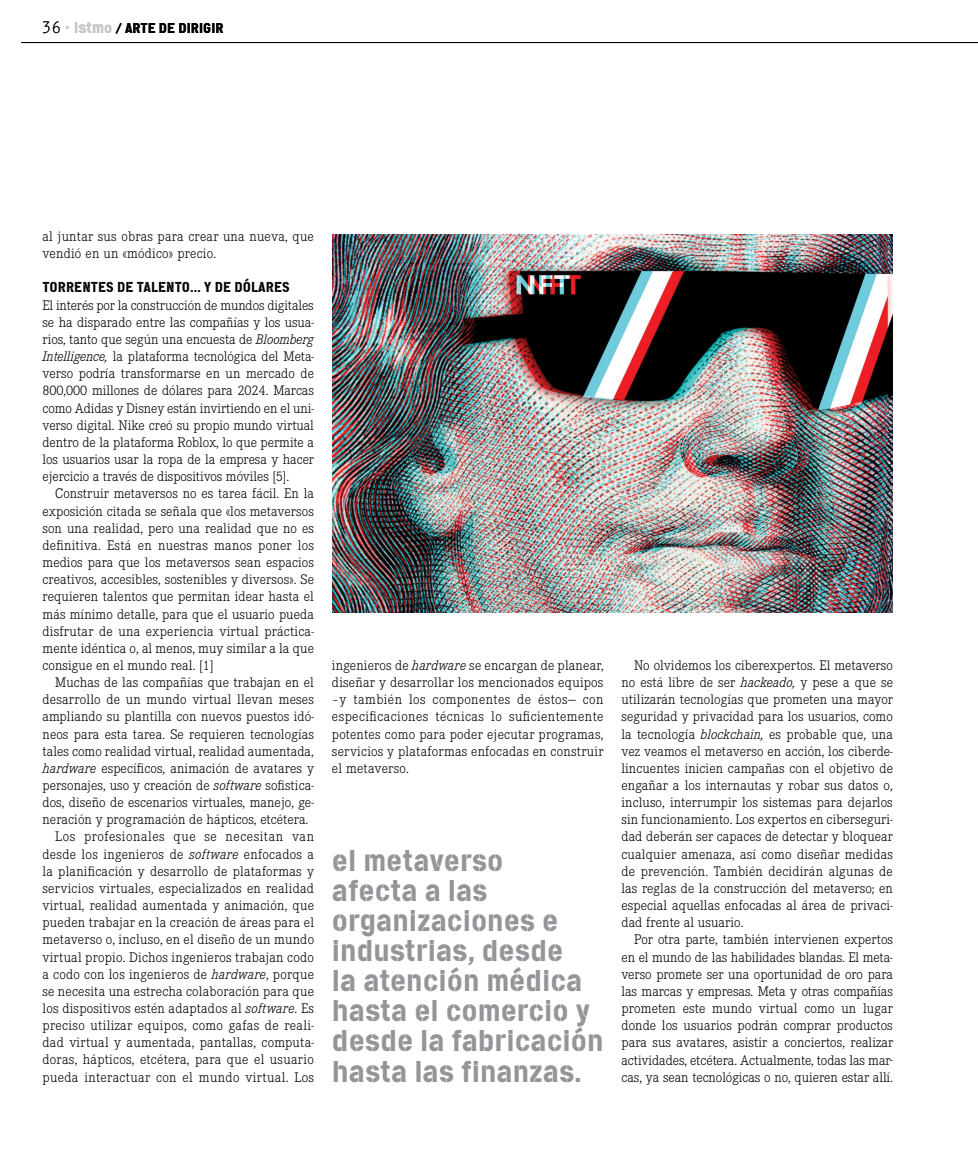
<style>
.page{position:relative;width:978px;height:1170px;background:#fff}
.page>*{position:absolute;margin:0;border:0;box-sizing:border-box;transform-origin:0 0}
.t1{font:30px/30px "Cargo";color:#939598}
.t2{font:300 14.4px/17.1px "Corporate E";letter-spacing:.015em;color:#000;text-align:justify}
.t3{font:300 14.4px "Corporate E";letter-spacing:.035em;color:#000}
.t4{font:14.4px "Cargo";letter-spacing:.005em;color:#000}
.t5{font:14.25px "Cargo";letter-spacing:.005em;color:#000}
.s1{font-family:"Numbers Revenue";font-size:16.5px}
.s2{font-family:"Zimmer";font-weight:500;font-size:15.75px;color:#c7c8ca}
.s3{font-size:15.75px;color:#c7c8ca}
.s4{font-size:15px;color:#c7c8ca}
.s5{font-size:13.5px}
.s6{font-style:italic}
</style>
<div class="page">
<hr style="left:21px;top:42px;width:957px;height:1px;background:#000">
<img style="left:332px;top:234px;width:561px;height:378px">
<p class="t5" style="left:41px;top:19px;width:184px"><span class="s1">36</span> <span class="s2">•</span> <span class="s3">istm</span><span class="s4">o</span> <span class="s5">/</span> ARTE DE DIRIGIR</p>
<p class="t2" style="left:43px;top:227px;width:273px">al juntar sus obras para crear una nueva, que vendió en un «módico» precio.</p>
<p class="t4" style="left:43px;top:278px;width:249px">TORRENTES DE TALENTO… Y DE DÓLARES</p>
<p class="t2" style="left:43px;top:296px;width:273px">El interés por la construcción de mundos digitales se ha disparado entre las compañías y los usua&shy;rios, tanto que según una encuesta de <span class="s6">Bloomberg Intelligence,</span> la plataforma tecnológica del Meta&shy;verso podría transformarse en un mercado de 800,000 millones de dólares para 2024. Marcas como Adidas y Disney están invirtiendo en el uni&shy;verso digital. Nike creó su propio mundo virtual dentro de la plataforma Roblox, lo que permite a los usuarios usar la ropa de la empresa y hacer ejercicio a través de dispositivos móviles [5].</p>
<p class="t2" style="left:43px;top:484px;width:273px;text-indent:13px">Construir metaversos no es tarea fácil. En la exposición citada se señala que «los metaversos son una realidad, pero una realidad que no es definitiva. Está en nuestras manos poner los medios para que los metaversos sean espacios creativos, accesibles, sostenibles y diversos». Se requieren talentos que permitan idear hasta el más mínimo detalle, para que el usuario pueda disfrutar de una experiencia virtual práctica&shy;mente idéntica o, al menos, muy similar a la que consigue en el mundo real. [1]</p>
<p class="t2" style="left:55px;top:673px;width:260px">Muchas de las compañías que trabajan en el</p>
<p class="t2" style="left:43px;top:690px;width:273px">desarrollo de un mundo virtual llevan meses</p>
<p class="t2" style="left:43px;top:707px;width:273px">ampliando su plantilla con nuevos puestos idó-</p>
<p class="t2" style="left:43px;top:724px;width:273px">neos para esta tarea. Se requieren tecnologías</p>
<p class="t2" style="left:43px;top:741px;width:273px">tales como realidad virtual, realidad aumentada,</p>
<p class="t2" style="left:43px;top:759px;width:273px"><span class="s6">hardware</span> específicos, animación de avatares y</p>
<p class="t2" style="left:43px;top:776px;width:273px">personajes, uso y creación de <span class="s6">software</span> sofistica-</p>
<p class="t2" style="left:43px;top:793px;width:273px">dos, diseño de escenarios virtuales, manejo, ge-</p>
<p class="t2" style="left:43px;top:810px;width:267px">neración y programación de hápticos, etcétera.</p>
<p class="t3" style="left:55px;top:827px;width:260px">Los profesionales que se necesitan van</p>
<p class="t2" style="left:43px;top:844px;width:273px">desde los ingenieros de <span class="s6">software</span> enfocados a</p>
<p class="t2" style="left:43px;top:861px;width:273px">la planificación y desarrollo de plataformas y</p>
<p class="t2" style="left:43px;top:879px;width:273px">servicios virtuales, especializados en realidad</p>
<p class="t2" style="left:43px;top:896px;width:273px">virtual, realidad aumentada y animación, que</p>
<p class="t2" style="left:43px;top:913px;width:273px">pueden trabajar en la creación de áreas para el</p>
<p class="t2" style="left:43px;top:930px;width:273px">metaverso o, incluso, en el diseño de un mundo</p>
<p class="t2" style="left:43px;top:947px;width:273px">virtual propio. Dichos ingenieros trabajan codo</p>
<p class="t2" style="left:43px;top:964px;width:273px">a codo con los ingenieros de <span class="s6">hardware</span>, porque</p>
<p class="t2" style="left:43px;top:981px;width:273px">se necesita una estrecha colaboración para que</p>
<p class="t2" style="left:43px;top:999px;width:273px">los dispositivos estén adaptados al <span class="s6">software</span>. Es</p>
<p class="t2" style="left:43px;top:1016px;width:273px">preciso utilizar equipos, como gafas de reali-</p>
<p class="t2" style="left:43px;top:1033px;width:273px">dad virtual y aumentada, pantallas, computa-</p>
<p class="t2" style="left:43px;top:1050px;width:273px">doras, hápticos, etcétera, para que el usuario</p>
<p class="t2" style="left:43px;top:1067px;width:273px">pueda interactuar con el mundo virtual. Los</p>
<p class="t2" style="left:332px;top:656px;width:273px">ingenieros de <span class="s6">hardware</span> se encargan de planear, diseñar y desarrollar los mencionados equipos –y también los componentes de éstos— con especificaciones técnicas lo suficientemente potentes como para poder ejecutar programas, servicios y plataformas enfocadas en construir el metaverso.</p>
<h1 class="t1" style="left:332px;top:845px;width:273px">el metaverso<br>afecta a las organizaciones e industrias, desde<br>la atención médica hasta el comercio y desde la fabricación hasta las finanzas.</h1>
<p class="t2" style="left:621px;top:656px;width:273px;text-indent:13px">No olvidemos los ciberexpertos. El metaverso no está libre de ser <span class="s6">hackeado,</span> y pese a que se utilizarán tecnologías que prometen una mayor seguridad y privacidad para los usuarios, como la tecnología <span class="s6">blockchain,</span> es probable que, una vez veamos el metaverso en acción, los ciberde&shy;lincuentes inicien campañas con el objetivo de engañar a los internautas y robar sus datos o, incluso, interrumpir los sistemas para dejarlos sin funcionamiento. Los expertos en ciberseguri&shy;dad deberán ser capaces de detectar y bloquear cualquier amenaza, así como diseñar medidas de prevención. También decidirán algunas de las reglas de la construcción del metaverso; en especial aquellas enfocadas al área de privaci&shy;dad frente al usuario.</p>
<p class="t2" style="left:621px;top:930px;width:273px;text-indent:13px">Por otra parte, también intervienen expertos en el mundo de las habilidades blandas. El meta&shy;verso promete ser una oportunidad de oro para las marcas y empresas. Meta y otras compañías prometen este mundo virtual como un lugar donde los usuarios podrán comprar productos para sus avatares, asistir a conciertos, realizar actividades, etcétera. Actualmente, todas las mar&shy;cas, ya sean tecnológicas o no, quieren estar allí.</p>
</div>
